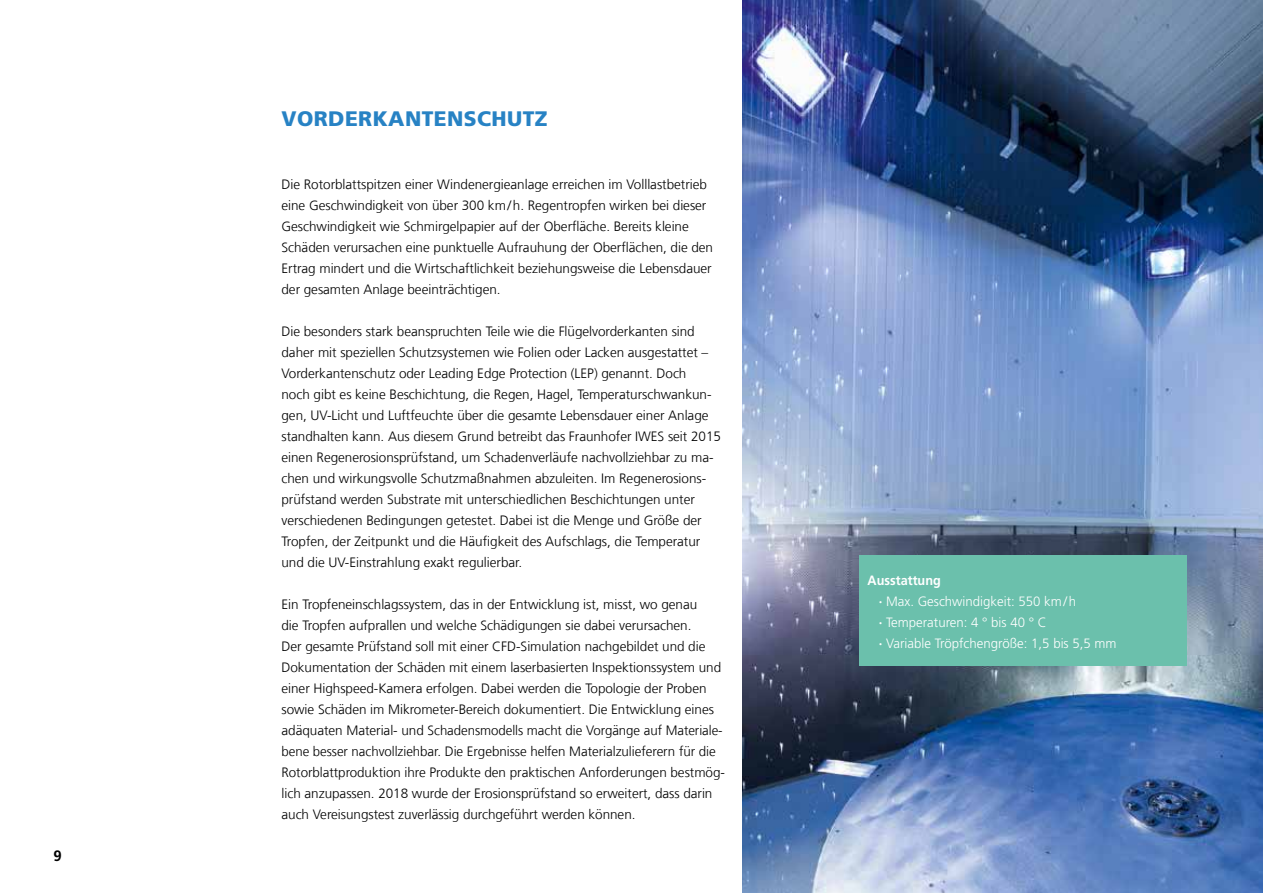
<style>
.page{position:relative;width:1263px;height:893px;background:#fff}
.page>*{position:absolute;margin:0;border:0;box-sizing:border-box;transform-origin:0 0}
.t1{font:900 21px "Frutiger";letter-spacing:.02em;color:#2782c4}
.t2{font:700 15px "Frutiger";color:#000}
.t3{font:300 13.5px/21px "Frutiger LT Com";letter-spacing:-.005em;color:#000}
.t4{font:300 13.5px/21px "Frutiger";color:#fff}
.s1{font-weight:700}
</style>
<div class="page">
<img style="left:742px;top:0;width:521px;height:893px">
<div style="left:859px;top:555px;width:327px;height:111px;background:#6bc0ac"></div>
<p class="t2" style="left:54px;top:847px;width:10px">9</p>
<h1 class="t1" style="left:281px;top:106px;width:268px">VORDERKANTENSCHUTZ</h1>
<p class="t3" style="left:281px;top:174px;width:433px">Die Rotorblattspitzen einer Windenergieanlage erreichen im Volllastbetrieb eine Geschwindigkeit von über 300 km/h. Regentropfen wirken bei dieser Geschwindigkeit wie Schmirgelpapier auf der Oberfläche. Bereits kleine Schäden verursachen eine punktuelle Aufrauhung der Oberflächen, die den Ertrag mindert und die Wirtschaftlichkeit beziehungsweise die Lebensdauer der gesamten Anlage beeinträchtigen.</p>
<p class="t3" style="left:281px;top:321px;width:441px">Die besonders stark beanspruchten Teile wie die Flügelvorderkanten sind daher mit speziellen Schutzsystemen wie Folien oder Lacken ausgestattet – Vorderkantenschutz oder Leading Edge Protection (LEP) genannt. Doch<br>noch gibt es keine Beschichtung, die Regen, Hagel, Temperaturschwankun&shy;gen, UV-Licht und Luftfeuchte über die gesamte Lebensdauer einer Anlage standhalten kann. Aus diesem Grund betreibt das Fraunhofer IWES seit 2015 einen Regenerosionsprüfstand, um Schadenverläufe nachvollziehbar zu ma&shy;chen und wirkungsvolle Schutzmaßnahmen abzuleiten. Im Regenerosions&shy;prüfstand werden Substrate mit unterschiedlichen Beschichtungen unter verschiedenen Bedingungen getestet. Dabei ist die Menge und Größe der Tropfen, der Zeitpunkt und die Häufigkeit des Aufschlags, die Temperatur und die UV-Einstrahlung exakt regulierbar.</p>
<p class="t3" style="left:281px;top:594px;width:445px">Ein Tropfeneinschlagssystem, das in der Entwicklung ist, misst, wo genau<br>die Tropfen aufprallen und welche Schädigungen sie dabei verursachen.<br>Der gesamte Prüfstand soll mit einer CFD-Simulation nachgebildet und die Dokumentation der Schäden mit einem laserbasierten Inspektionssystem und einer Highspeed-Kamera erfolgen. Dabei werden die Topologie der Proben sowie Schäden im Mikrometer-Bereich dokumentiert. Die Entwicklung eines adäquaten Material- und Schadensmodells macht die Vorgänge auf Materiale&shy;bene besser nachvollziehbar. Die Ergebnisse helfen Materialzulieferern für die Rotorblattproduktion ihre Produkte den praktischen Anforderungen bestmög&shy;lich anzupassen. 2018 wurde der Erosionsprüfstand so erweitert, dass darin auch Vereisungstest zuverlässig durchgeführt werden können.</p>
<p class="t4" style="left:879px;top:570px;width:239px;text-indent:-11px"><span class="s1">Ausstattung<br>·</span> Max. Geschwindigkeit: 550 km/h<br><span class="s1">·</span> Temperaturen: 4 ° bis 40 ° C<br><span class="s1">·</span> Variable Tröpfchengröße: 1,5 bis 5,5 mm</p>
</div>
